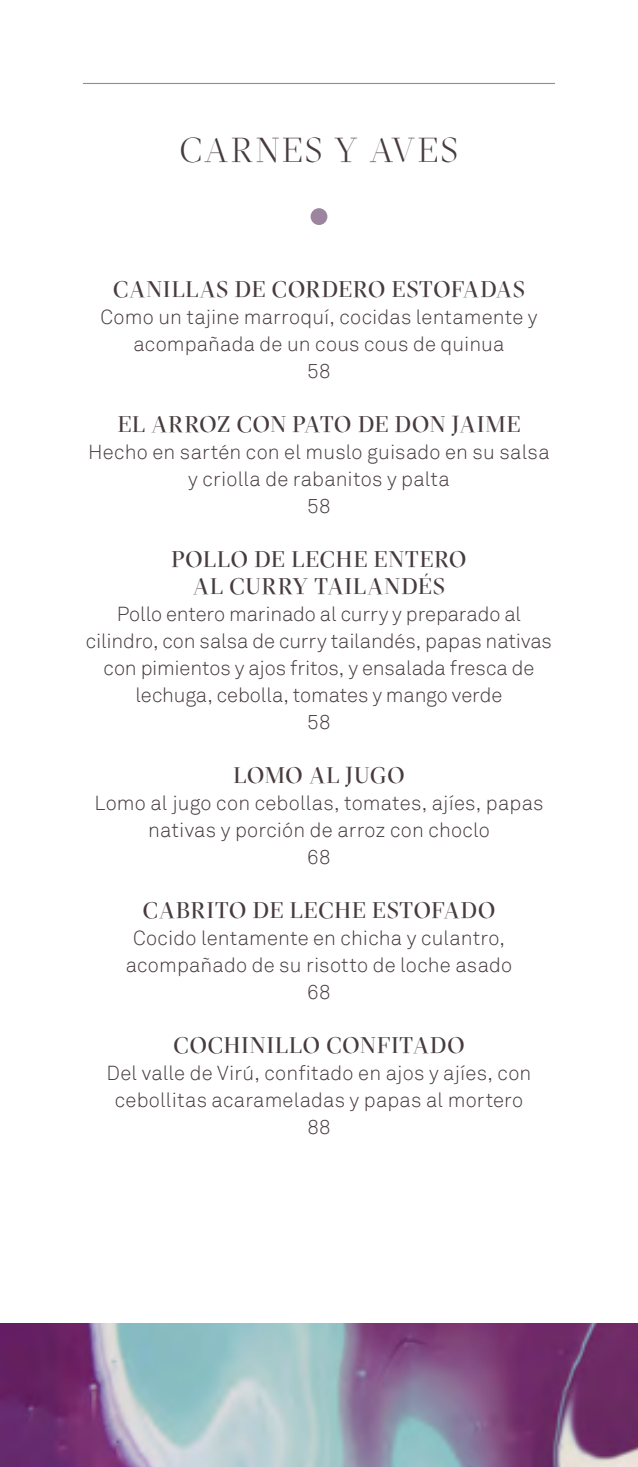
<style>
.page{position:relative;width:638px;height:1467px;background:#fff}
.page>*{position:absolute;margin:0;border:0;box-sizing:border-box;transform-origin:0 0}
.t1{font:300 33.75px "GT Sectra Display";letter-spacing:.085em;color:#473b3e}
.t2{font:22.5px/27px "GT Sectra Display";letter-spacing:.045em;color:#473b3e;text-align:center}
.t3{font:300 20.25px/27px "Akkurat";letter-spacing:.005em;color:#473b3e;text-align:center}
</style>
<div class="page">
<hr style="left:83px;top:83px;width:472px;height:1px;background:#9d849f">
<div style="left:310px;top:208px;width:17px;height:17px;background:#9d849f;border-radius:50%"></div>
<img style="left:0;top:1323px;width:638px;height:144px">
<h1 class="t1" style="left:180px;top:129px;width:279px">CARNES Y AVES</h1>
<p class="t2" style="left:113px;top:275px;width:413px">CANILLAS DE CORDERO ESTOFADAS</p>
<p class="t3" style="left:100px;top:304px;width:439px">Como un tajine marroquí, cocidas lentamente y acompañada de un cous cous de quinua<br>58</p>
<p class="t2" style="left:118px;top:410px;width:404px">EL ARROZ CON PATO DE DON JAIME</p>
<p class="t3" style="left:88px;top:439px;width:463px">Hecho en sartén con el muslo guisado en su salsa y criolla de rabanitos y palta<br>58</p>
<p class="t2" style="left:172px;top:545px;width:296px">POLLO DE LECHE ENTERO<br>AL CURRY TAILANDÉS</p>
<p class="t3" style="left:86px;top:601px;width:467px">Pollo entero marinado al curry y preparado al cilindro, con salsa de curry tailandés, papas nativas con pimientos y ajos fritos, y ensalada fresca de lechuga, cebolla, tomates y mango verde<br>58</p>
<p class="t2" style="left:233px;top:761px;width:172px">LOMO AL JUGO</p>
<p class="t3" style="left:94px;top:790px;width:451px">Lomo al jugo con cebollas, tomates, ajíes, papas nativas y porción de arroz con choclo<br>68</p>
<p class="t2" style="left:143px;top:896px;width:354px">CABRITO DE LECHE ESTOFADO</p>
<p class="t3" style="left:126px;top:925px;width:388px">Cocido lentamente en chicha y culantro, acompañado de su risotto de loche asado<br>68</p>
<p class="t2" style="left:173px;top:1031px;width:292px">COCHINILLO CONFITADO</p>
<p class="t3" style="left:107px;top:1060px;width:426px">Del valle de Virú, confitado en ajos y ajíes, con cebollitas acarameladas y papas al mortero<br>88</p>
</div>
